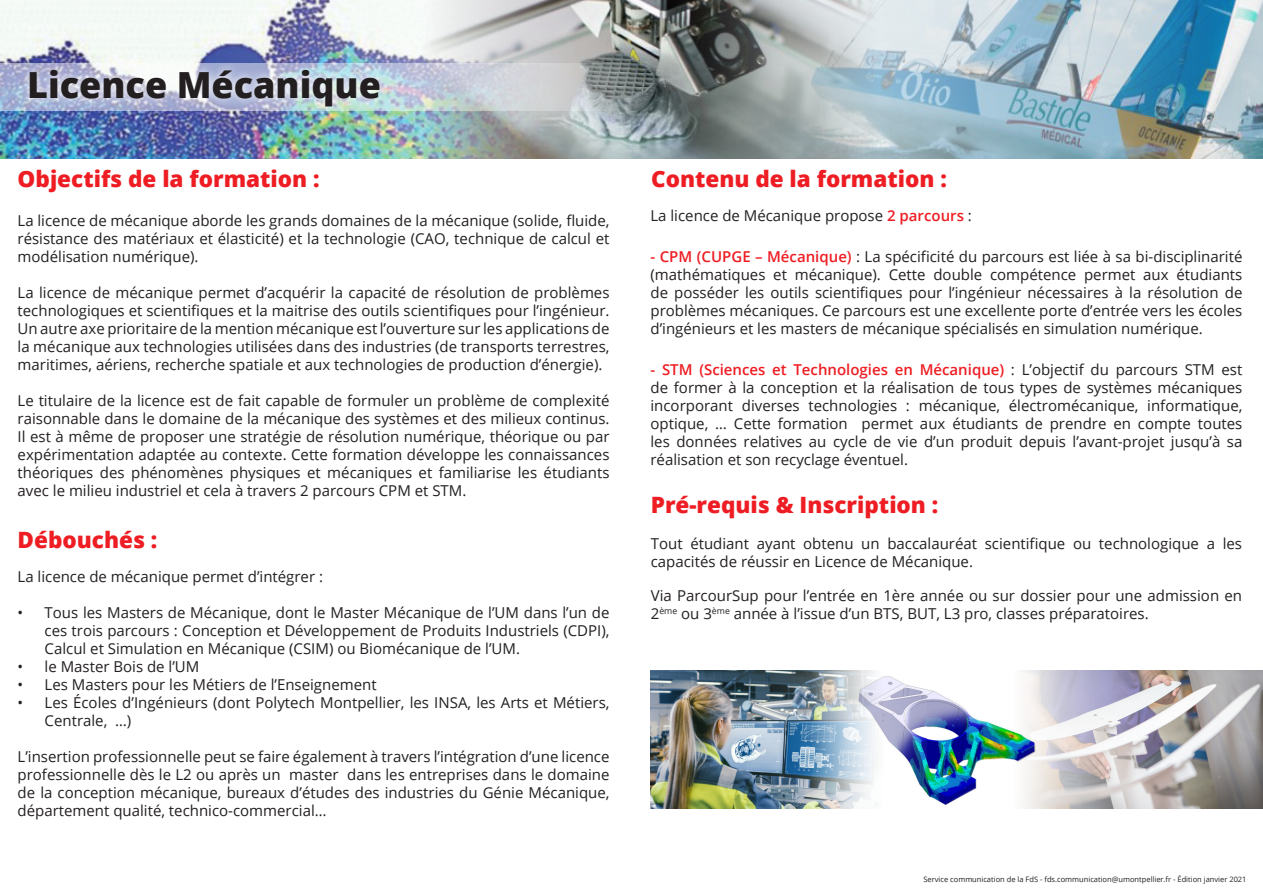
<style>
.page{position:relative;width:1263px;height:893px;background:#fff}
.page>*{position:absolute;margin:0;border:0;box-sizing:border-box;transform-origin:0 0}
.t1{font:800 36px "Open Sans";color:#231f20}
.t2{font:800 22.5px "Open Sans";color:#ee1d23}
.Style_de_paragraphe{font:15px/18px "Open Sans";color:#231f20;text-align:justify}
.Style_de_paragraphe-2{font:7.5px "Open Sans";color:#231f20}
.s1{font-weight:600;color:#ee1d23}
</style>
<div class="page">
<img style="left:0;top:0;width:421px;height:159px">
<img style="left:877px;top:0;width:386px;height:159px">
<img style="left:421px;top:0;width:210px;height:159px">
<img style="left:631px;top:0;width:246px;height:159px">
<svg style="left:0;top:63px;width:631px;height:48px"></svg>
<img style="left:20px;top:61px;width:369px;height:55px">
<img style="left:651px;top:671px;width:159px;height:137px">
<img style="left:810px;top:670px;width:249px;height:139px">
<img style="left:1060px;top:671px;width:203px;height:137px">
<img style="left:927px;top:671px;width:133px;height:138px">
<p class="t1" style="left:27px;top:57px;width:355px">Licence Mécanique</p>
<p class="t2" style="left:18px;top:162px;width:303px">Objectifs de la formation :</p>
<p class="t2" style="left:651px;top:162px;width:297px">Contenu de la formation :</p>
<p class="Style_de_paragraphe" style="left:18px;top:211px;width:593px">La licence de mécanique aborde les grands domaines de la mécanique (solide, fluide, résistance des matériaux et élasticité) et la technologie (CAO, technique de calcul et modélisation numérique).</p>
<p class="Style_de_paragraphe" style="left:18px;top:283px;width:593px">La licence de mécanique permet d’acquérir la capacité de résolution de problèmes technologiques et scientifiques et la maitrise des outils scientifiques pour l’ingénieur.<br>Un autre axe prioritaire de la mention mécanique est l’ouverture sur les applications de la mécanique aux technologies utilisées dans des industries (de transports terrestres, maritimes, aériens, recherche spatiale et aux technologies de production d’énergie).</p>
<p class="Style_de_paragraphe" style="left:18px;top:391px;width:593px">Le titulaire de la licence est de fait capable de formuler un problème de complexité raisonnable dans le domaine de la mécanique des systèmes et des milieux continus.<br>Il est à même de proposer une stratégie de résolution numérique, théorique ou par expérimentation adaptée au contexte. Cette formation développe les connaissances théoriques des phénomènes physiques et mécaniques et familiarise les étudiants avec le milieu industriel et cela à travers 2 parcours CPM et STM.</p>
<p class="t2" style="left:18px;top:522px;width:141px">Débouchés :</p>
<p class="Style_de_paragraphe" style="left:18px;top:567px;width:307px">La licence de mécanique permet d’intégrer :</p>
<p class="Style_de_paragraphe" style="left:45px;top:603px;width:566px;text-indent:-27px">• Tous les Masters de Mécanique, dont le Master Mécanique de l’UM dans l’un de ces trois parcours : Conception et Développement de Produits Industriels (CDPI), Calcul et Simulation en Mécanique (CSIM) ou Biomécanique de l’UM.</p>
<p class="Style_de_paragraphe" style="left:18px;top:657px;width:183px">• le Master Bois de l’UM</p>
<p class="Style_de_paragraphe" style="left:18px;top:675px;width:361px">• Les Masters pour les Métiers de l’Enseignement</p>
<p class="Style_de_paragraphe" style="left:45px;top:693px;width:566px;text-indent:-27px">• Les Écoles d’Ingénieurs (dont Polytech Montpellier, les INSA, les Arts et Métiers,<br>Centrale, …)</p>
<p class="Style_de_paragraphe" style="left:18px;top:747px;width:593px">L’insertion professionnelle peut se faire également à travers l’intégration d’une licence professionnelle dès le L2 ou après un master dans les entreprises dans le domaine de la conception mécanique, bureaux d’études des industries du Génie Mécanique, département qualité, technico-commercial…</p>
<p class="Style_de_paragraphe" style="left:650px;top:206px;width:323px">La licence de Mécanique propose <span class="s1">2 parcours</span> :</p>
<p class="Style_de_paragraphe" style="left:650px;top:247px;width:593px"><span class="s1">- CPM (CUPGE – Mécanique)</span> : La spécificité du parcours est liée à sa bi-disciplinarité (mathématiques et mécanique). Cette double compétence permet aux étudiants de posséder les outils scientifiques pour l’ingénieur nécessaires à la résolution de problèmes mécaniques. Ce parcours est une excellente porte d’entrée vers les écoles d’ingénieurs et les masters de mécanique spécialisés en simulation numérique.</p>
<p class="Style_de_paragraphe" style="left:650px;top:361px;width:593px"><span class="s1">- STM (Sciences et Technologies en Mécanique)</span> : L’objectif du parcours STM est de former à la conception et la réalisation de tous types de systèmes mécaniques incorporant diverses technologies : mécanique, électromécanique, informatique, optique, … Cette formation permet aux étudiants de prendre en compte toutes les données relatives au cycle de vie d’un produit depuis l’avant-projet jusqu’à sa réalisation et son recyclage éventuel.</p>
<p class="t2" style="left:651px;top:487px;width:289px">Pré-requis &amp; Inscription :</p>
<p class="Style_de_paragraphe" style="left:651px;top:534px;width:593px">Tout étudiant ayant obtenu un baccalauréat scientifique ou technologique a les capacités de réussir en Licence de Mécanique.</p>
<p class="Style_de_paragraphe" style="left:651px;top:586px;width:593px">Via ParcourSup pour l’entrée en 1ère année ou sur dossier pour une admission en<br>2<sup>ème</sup> ou 3<sup>ème</sup> année à l’issue d’un BTS, BUT, L3 pro, classes préparatoires.</p>
<p class="Style_de_paragraphe-2" style="left:923px;top:874px;width:325px">Service communication de la FdS - fds.communication@umontpellier.fr - Édition janvier 2021</p>
</div>
